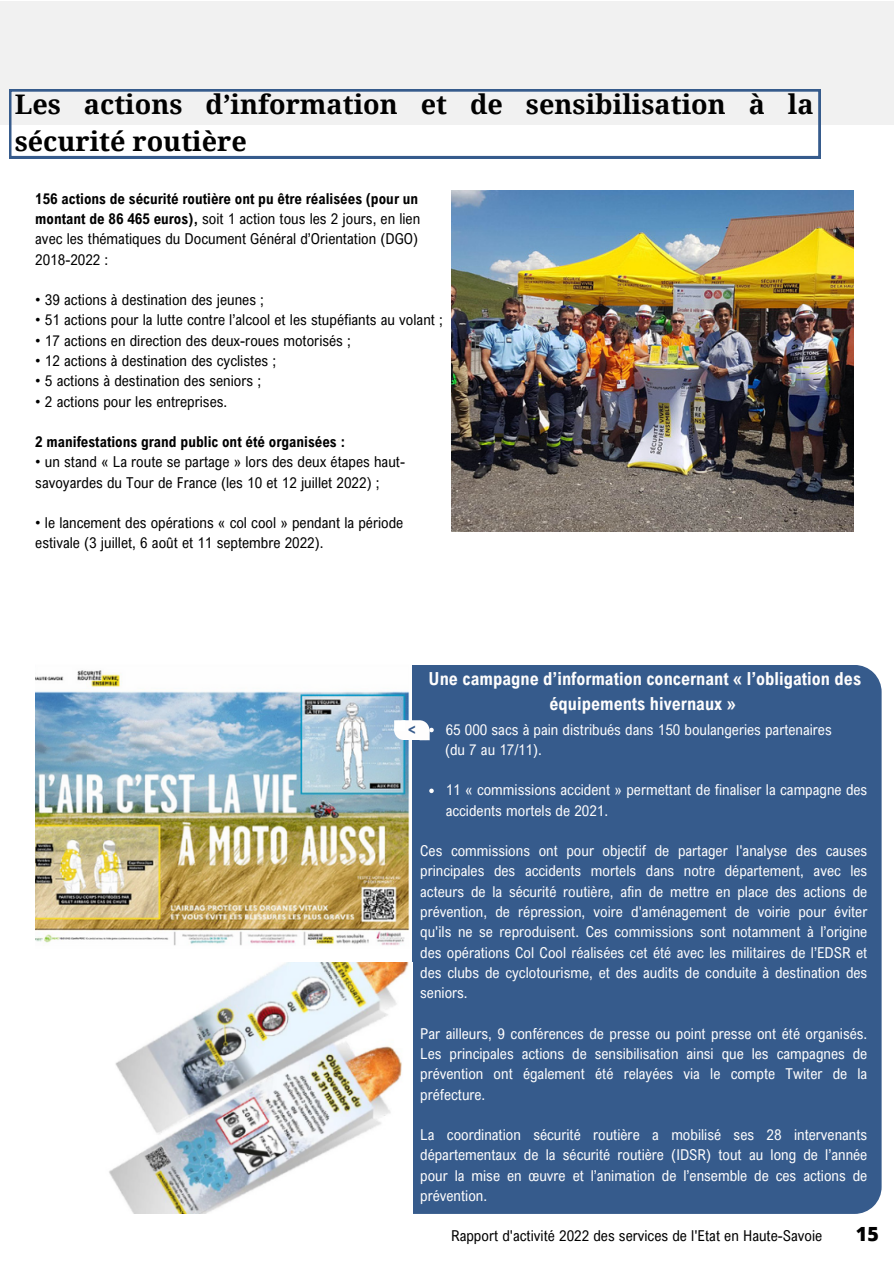
<style>
.page{position:relative;width:894px;height:1264px;background:#fff}
.page>*{position:absolute;margin:0;border:0;box-sizing:border-box;transform-origin:0 0}
.t1{font:700 27px/37.2px "Droid Serif";color:#010101}
.t2{font:800 19.5px "Open Sans";color:#000}
.t3{font:700 18px/24.8px "Arial Nova Cond";color:#fefdfd;text-align:center}
.t4{font:15px/20.2px "Arial Nova Cond";color:#fefdfd;text-align:justify}
.t5{font:15px/20.2px "Arial Nova Cond";color:#000}
.t6{font:700 15px "Arial Nova Cond";color:#000}
.t7{font:700 15px "Arial Nova Cond";color:#365b8c}
.s1{font-weight:700}
</style>
<div class="page">
<div style="left:0;top:1px;width:893px;height:124px;background:#f1f1f1"></div>
<svg style="left:9px;top:89px;width:811px;height:69px"></svg>
<div style="left:412px;top:665px;width:469px;height:548px;background:#365b8c"></div>
<img style="left:35px;top:670px;width:375px;height:543px">
<img style="left:451px;top:190px;width:402px;height:342px">
<svg style="left:429px;top:788px;width:4px;height:5px"></svg>
<svg style="left:394px;top:720px;width:39px;height:20px"></svg>
<p class="t1" style="left:15px;top:86px;width:800px">Les actions d’information et de sensibilisation à la sécurité routière</p>
<p class="t5" style="left:35px;top:188px;width:386px"><span class="s1">156 actions de sécurité routière ont pu être réalisées (pour un montant de 86 465 euros),</span> soit 1 action tous les 2 jours, en lien avec les thématiques du Document Général d’Orientation (DGO)<br>2018-2022 :</p>
<p class="t5" style="left:35px;top:289px;width:230px">• 39 actions à destination des jeunes ;</p>
<p class="t5" style="left:35px;top:309px;width:409px">• 51 actions pour la lutte contre l’alcool et les stupéfiants au volant ;</p>
<p class="t5" style="left:35px;top:330px;width:317px">• 17 actions en direction des deux-roues motorisés ;</p>
<p class="t5" style="left:35px;top:350px;width:242px">• 12 actions à destination des cyclistes ;</p>
<p class="t5" style="left:35px;top:370px;width:227px">• 5 actions à destination des seniors ;</p>
<p class="t5" style="left:35px;top:391px;width:193px">• 2 actions pour les entreprises.</p>
<p class="t6" style="left:35px;top:432px;width:312px">2 manifestations grand public ont été organisées :</p>
<p class="t5" style="left:35px;top:451px;width:371px">• un stand « La route se partage » lors des deux étapes haut&shy;savoyardes du Tour de France (les 10 et 12 juillet 2022) ;</p>
<p class="t5" style="left:35px;top:512px;width:369px">• le lancement des opérations « col cool » pendant la période estivale (3 juillet, 6 août et 11 septembre 2022).</p>
<p class="t7" style="left:408px;top:720px;width:9px">&lt;</p>
<p class="t3" style="left:428px;top:665px;width:434px">Une campagne d’information concernant « l’obligation des équipements hivernaux »</p>
<p class="t4" style="left:445px;top:718px;width:387px">65 000 sacs à pain distribués dans 150 boulangeries partenaires</p>
<p class="t4" style="left:445px;top:739px;width:98px">(du 7 au 17/11).</p>
<p class="t4" style="left:445px;top:779px;width:423px">11 « commissions accident » permettant de finaliser la campagne des accidents mortels de 2021.</p>
<p class="t4" style="left:420px;top:840px;width:448px">Ces commissions ont pour objectif de partager l'analyse des causes principales des accidents mortels dans notre département, avec les acteurs de la sécurité routière, afin de mettre en place des actions de prévention, de répression, voire d'aménagement de voirie pour éviter qu'ils ne se reproduisent. Ces commissions sont notamment à l’origine des opérations Col Cool réalisées cet été avec les militaires de l’EDSR et des clubs de cyclotourisme, et des audits de conduite à destination des seniors.</p>
<p class="t4" style="left:420px;top:1022px;width:448px">Par ailleurs, 9 conférences de presse ou point presse ont été organisés.<br>Les principales actions de sensibilisation ainsi que les campagnes de prévention ont également été relayées via le compte Twiter de la préfecture.</p>
<p class="t4" style="left:420px;top:1124px;width:448px">La coordination sécurité routière a mobilisé ses 28 intervenants départementaux de la sécurité routière (IDSR) tout au long de l’année pour la mise en œuvre et l’animation de l’ensemble de ces actions de prévention.</p>
<p class="t5" style="left:451px;top:1224px;width:372px">Rapport d'activité 2022 des services de l'Etat en Haute-Savoie</p>
<p class="t2" style="left:855px;top:1219px;width:24px">15</p>
</div>
